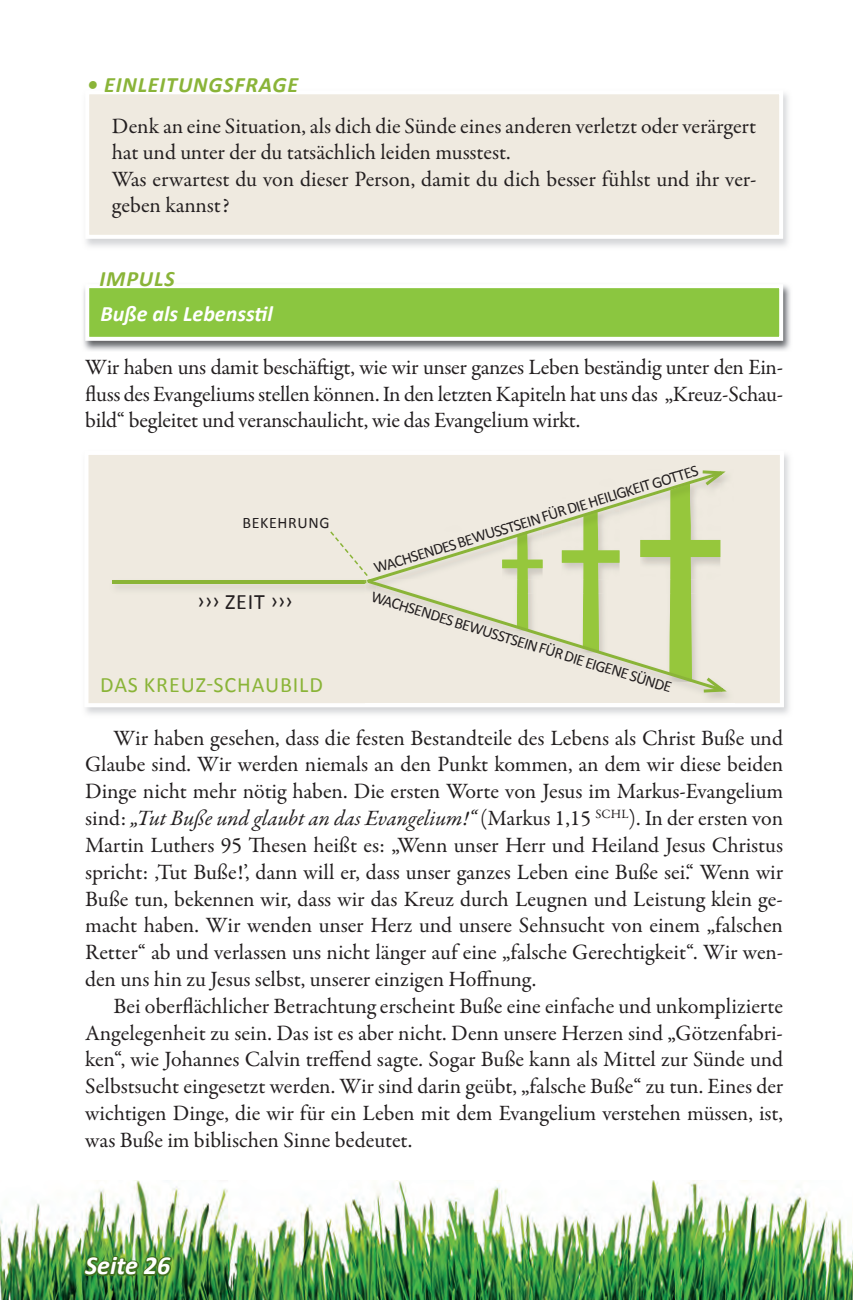
<style>
.page{position:relative;width:853px;height:1300px;background:#fff}
.page>*{position:absolute;margin:0;border:0;box-sizing:border-box;transform-origin:0 0}
.t1{font:italic 700 26px "Calibri";color:#fff}
.t2{font:22px/26.8px "Garamond Premr Pro";letter-spacing:-.005em;color:#231f20;text-align:justify}
.t3{font:italic 700 22px "Calibri";letter-spacing:.04em;color:#8ab438}
.t4{font:22px "Calibri";letter-spacing:.04em;color:#8ab438}
.t5{font:italic 700 22px "Calibri";color:#fff}
.t6{font:22px "Calibri";color:#231f20}
.t7{font:16px "Calibri";letter-spacing:.04em;color:#231f20}
.s1{font-style:italic}
</style>
<div class="page">
<img style="left:0;top:1180px;width:852px;height:120px">
<svg style="left:82px;top:1253px;width:91px;height:47px;background:#3e8434"></svg>
<div style="left:87px;top:92px;width:693px;height:145px;background:#efeae0"></div>
<div style="left:85px;top:90px;width:697px;height:149px;border:4px solid #fff"></div>
<img style="left:83px;top:284px;width:708px;height:67px">
<div style="left:87px;top:286px;width:693px;height:53px;background:#8bc640"></div>
<div style="left:85px;top:284px;width:697px;height:57px;border:4px solid #fff"></div>
<div style="left:88px;top:455px;width:692px;height:249px;background:#efeae0"></div>
<img style="left:109px;top:579px;width:219px;height:15px">
<hr style="left:113px;top:580px;width:255px;height:3px;background:#8ab438">
<img style="left:364px;top:469px;width:370px;height:235px">
<svg style="left:328px;top:469px;width:402px;height:225px;background:#e1e3c9"></svg>
<p class="t3" style="left:87px;top:71px;width:212px">• EINLEITUNGSFRAGE</p>
<p class="t2" style="left:112px;top:113px;width:646px;text-align:left">Denk an eine Situation, als dich die Sünde eines anderen verletzt oder verärgert hat und unter der du tatsächlich leiden musstest.<br>Was erwartest du von dieser Person, damit du dich besser fühlst und ihr ver&shy;geben kannst?</p>
<p class="t3" style="left:99px;top:265px;width:76px">IMPULS</p>
<p class="t5" style="left:100px;top:299px;width:174px">Buße als Lebensstil</p>
<p class="t2" style="left:85px;top:354px;width:699px">Wir haben uns damit beschäftigt, wie wir unser ganzes Leben beständig unter den Ein&shy;fluss des Evangeliums stellen können. In den letzten Kapiteln hat uns das „Kreuz-Schau&shy;bild“ begleitet und veranschaulicht, wie das Evangelium wirkt.</p>
<p class="t7" style="left:242px;top:513px;width:88px">BEKEHRUNG</p>
<p class="t6" style="left:197px;top:588px;width:97px">››› ZEIT ›››</p>
<p class="t4" style="left:100px;top:671px;width:224px">DAS KREUZ-SCHAUBILD</p>
<p class="t7" style="left:371px;top:559px;width:340px;rotate:-17deg">WACHSENDES BEWUSSTSEIN FÜR DIE HEILIGKEIT GOTTES</p>
<p class="t7" style="left:374px;top:586px;width:315px;rotate:17deg">WACHSENDES BEWUSSTSEIN FÜR DIE EIGENE SÜNDE</p>
<p class="t2" style="left:85px;top:725px;width:699px;text-indent:28px">Wir haben gesehen, dass die festen Bestandteile des Lebens als Christ Buße und Glaube sind. Wir werden niemals an den Punkt kommen, an dem wir diese beiden Dinge nicht mehr nötig haben. Die ersten Worte von Jesus im Markus-Evangelium sind: <span class="s1">„Tut Buße und glaubt an das Evangelium!“</span> (Markus 1,15 <sup>SCHL</sup>). In der ersten von Martin Luthers 95 Thesen heißt es: „Wenn unser Herr und Heiland Jesus Christus spricht: ‚Tut Buße!’, dann will er, dass unser ganzes Leben eine Buße sei.“ Wenn wir Buße tun, bekennen wir, dass wir das Kreuz durch Leugnen und Leistung klein ge&shy;macht haben. Wir wenden unser Herz und unsere Sehnsucht von einem „falschen Retter“ ab und verlassen uns nicht länger auf eine „falsche Gerechtigkeit“. Wir wen&shy;den uns hin zu Jesus selbst, unserer einzigen Hoffnung.</p>
<p class="t2" style="left:85px;top:993px;width:699px;text-indent:28px">Bei oberflächlicher Betrachtung erscheint Buße eine einfache und unkomplizierte Angelegenheit zu sein. Das ist es aber nicht. Denn unsere Herzen sind „Götzenfabri&shy;ken“, wie Johannes Calvin treffend sagte. Sogar Buße kann als Mittel zur Sünde und Selbstsucht eingesetzt werden. Wir sind darin geübt, „falsche Buße“ zu tun. Eines der wichtigen Dinge, die wir für ein Leben mit dem Evangelium verstehen müssen, ist, was Buße im biblischen Sinne bedeutet.</p>
<p class="t1" style="left:85px;top:1249px;width:87px">Seite 26</p>
</div>
